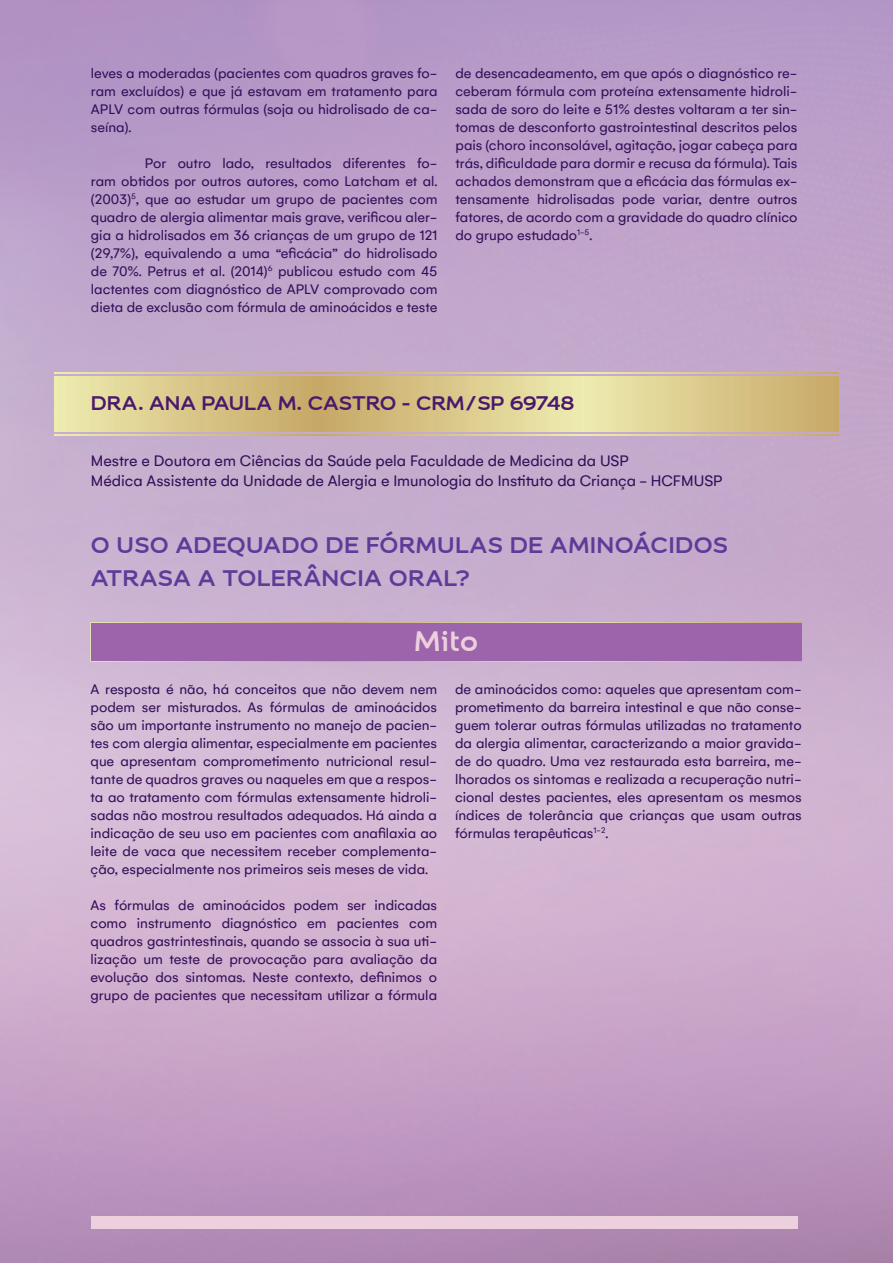
<style>
.page{position:relative;width:893px;height:1263px;background:#fff}
.page>*{position:absolute;margin:0;border:0;box-sizing:border-box;transform-origin:0 0}
.t1{font:700 30px "Colour Sans";color:#edd0de}
.t2{font:700 24px/33px "Colour Sans";letter-spacing:.01em;color:#5c3c98}
.t3{font:700 21px "Colour Sans";color:#49196d}
.t4{font:16.5px/19.8px "Gelion";color:#330f59}
.t5{font:15px/18px "Gelion";color:#330f59;text-align:justify}
</style>
<div class="page">
<img style="left:0;top:0;width:893px;height:1263px">
<svg style="left:54px;top:376px;width:785px;height:56px"></svg>
<svg style="left:54px;top:373px;width:785px;height:1px"></svg>
<svg style="left:54px;top:434px;width:785px;height:2px"></svg>
<div style="left:90px;top:622px;width:712px;height:40px;background:#9c64aa"></div>
<div style="left:91px;top:1216px;width:706px;height:13px;background:#edd0de"></div>
<p class="t5" style="left:91px;top:64px;width:348px">leves a moderadas (pacientes com quadros graves fo&shy;ram excluídos) e que já estavam em tratamento para APLV com outras fórmulas (soja ou hidrolisado de ca&shy;seína).</p>
<p class="t5" style="left:91px;top:154px;width:348px;text-indent:54px">Por outro lado, resultados diferentes fo&shy;ram obtidos por outros autores, como Latcham et al. (2003)<sup>5</sup>, que ao estudar um grupo de pacientes com quadro de alergia alimentar mais grave, verificou aler&shy;gia a hidrolisados em 36 crianças de um grupo de 121 (29,7%), equivalendo a uma “eficácia” do hidrolisado de 70%. Petrus et al. (2014)<sup>6</sup> publicou estudo com 45 lactentes com diagnóstico de APLV comprovado com dieta de exclusão com fórmula de aminoácidos e teste</p>
<p class="t5" style="left:455px;top:64px;width:343px">de desencadeamento, em que após o diagnóstico re&shy;ceberam fórmula com proteína extensamente hidroli&shy;sada de soro do leite e 51% destes voltaram a ter sin&shy;tomas de desconforto gastrointestinal descritos pelos pais (choro inconsolável, agitação, jogar cabeça para trás, dificuldade para dormir e recusa da fórmula). Tais achados demonstram que a eficácia das fórmulas ex&shy;tensamente hidrolisadas pode variar, dentre outros fatores, de acordo com a gravidade do quadro clínico do grupo estudado<sup>1-5</sup>.</p>
<h3 class="t3" style="left:91px;top:391px;width:485px">DRA. ANA PAULA M. CASTRO - CRM/SP 69748</h3>
<p class="t4" style="left:91px;top:450px;width:633px">Mestre e Doutora em Ciências da Saúde pela Faculdade de Medicina da USP<br>Médica Assistente da Unidade de Alergia e Imunologia do Instituto da Criança - HCFMUSP</p>
<h2 class="t2" style="left:91px;top:528px;width:639px">O USO ADEQUADO DE FÓRMULAS DE AMINOÁCIDOS<br>ATRASA A TOLERÂNCIA ORAL?</h2>
<h1 class="t1" style="left:414px;top:623px;width:66px">Mito</h1>
<p class="t5" style="left:91px;top:680px;width:348px">A resposta é não, há conceitos que não devem nem podem ser misturados. As fórmulas de aminoácidos são um importante instrumento no manejo de pacien&shy;tes com alergia alimentar, especialmente em pacientes que apresentam comprometimento nutricional resul&shy;tante de quadros graves ou naqueles em que a respos&shy;ta ao tratamento com fórmulas extensamente hidroli&shy;sadas não mostrou resultados adequados. Há ainda a indicação de seu uso em pacientes com anafilaxia ao leite de vaca que necessitem receber complementa&shy;ção, especialmente nos primeiros seis meses de vida.</p>
<p class="t5" style="left:91px;top:896px;width:348px">As fórmulas de aminoácidos podem ser indicadas como instrumento diagnóstico em pacientes com quadros gastrintestinais, quando se associa à sua uti&shy;lização um teste de provocação para avaliação da evolução dos sintomas. Neste contexto, definimos o grupo de pacientes que necessitam utilizar a fórmula</p>
<p class="t5" style="left:455px;top:680px;width:348px">de aminoácidos como: aqueles que apresentam com&shy;prometimento da barreira intestinal e que não conse&shy;guem tolerar outras fórmulas utilizadas no tratamento da alergia alimentar, caracterizando a maior gravida&shy;de do quadro. Uma vez restaurada esta barreira, me&shy;lhorados os sintomas e realizada a recuperação nutri&shy;cional destes pacientes, eles apresentam os mesmos índices de tolerância que crianças que usam outras fórmulas terapêuticas<sup>1-2</sup>.</p>
</div>
